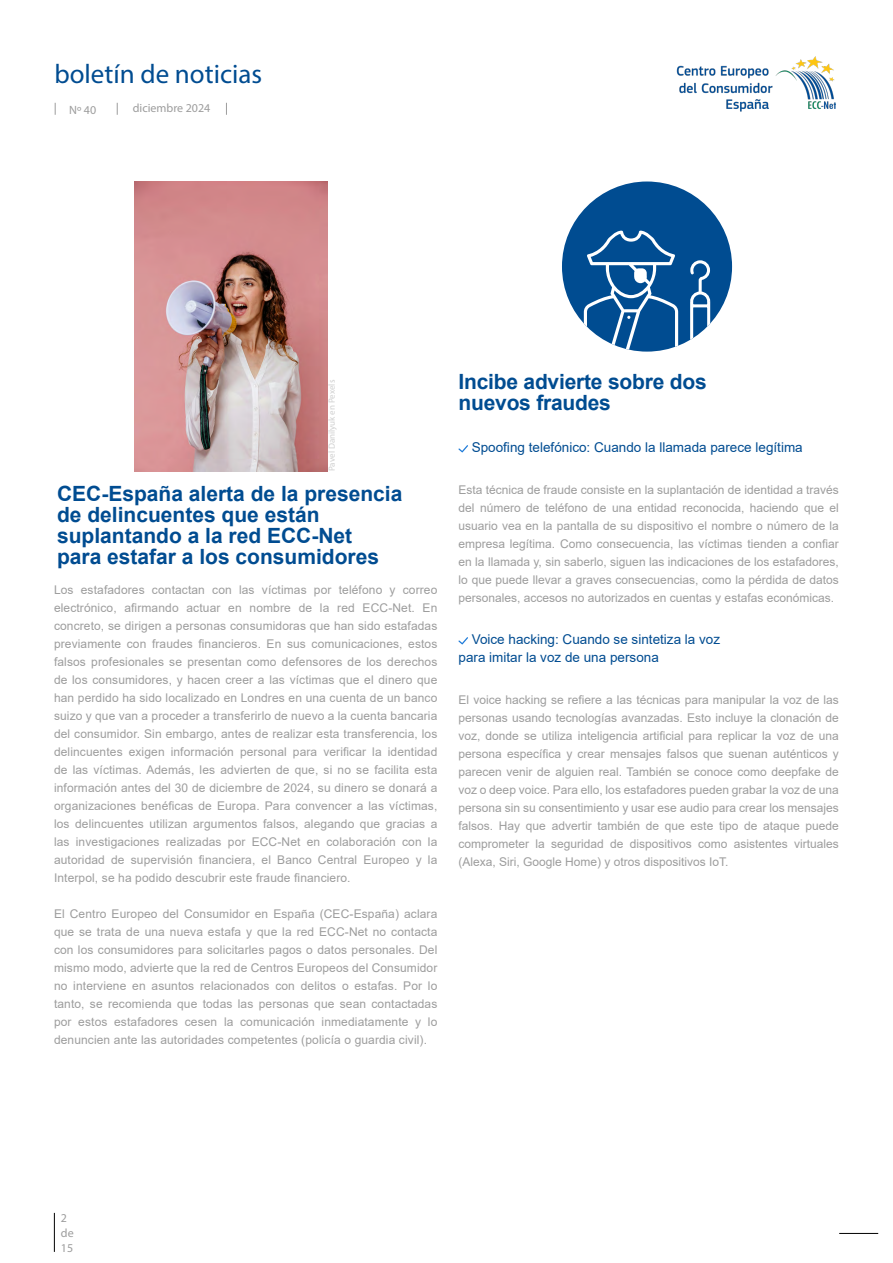
<style>
.page{position:relative;width:893px;height:1263px;background:#fff}
.page>*{position:absolute;margin:0;border:0;box-sizing:border-box;transform-origin:0 0}
.t1{font:27px "Myriad Pro";color:#004c91}
.t2{font:700 21px/21px "Arial";color:#004c91}
.t3{font:13.5px/18px "Arial";color:#004c91}
.t4{font:12px/18px "Arial";letter-spacing:.005em;color:#9d9d9d;text-align:justify}
.t5{font:12px/15px "Myriad Pro";color:#9d9d9d}
.t6{font:9px "Myriad Pro";color:#d0d0d0}
</style>
<div class="page">
<svg style="left:55px;top:103px;width:1px;height:12px"></svg>
<svg style="left:117px;top:103px;width:1px;height:12px"></svg>
<svg style="left:226px;top:103px;width:1px;height:12px"></svg>
<hr style="left:839px;top:1233px;width:39px;height:1px;background:#000">
<img style="left:676px;top:56px;width:159px;height:56px">
<hr style="left:54px;top:1213px;width:1px;height:39px;background:#000">
<svg style="left:458px;top:445px;width:10px;height:7px"></svg>
<svg style="left:458px;top:637px;width:10px;height:7px"></svg>
<img style="left:134px;top:182px;width:193px;height:289px">
<div style="left:562px;top:181px;width:170px;height:171px;background:#004c91;border-radius:50%"></div>
<svg style="left:689px;top:260px;width:23px;height:81px"></svg>
<svg style="left:584px;top:231px;width:94px;height:121px"></svg>
<h1 class="t1" style="left:54px;top:57px;width:209px">boletín de noticias</h1>
<p class="t5" style="left:69px;top:102px;width:29px">Nº 40</p>
<p class="t5" style="left:133px;top:101px;width:79px">diciembre 2024</p>
<p class="t6" style="left:326px;top:471px;width:93px;rotate:-90deg">Pavel Danilyuk en Pexels</p>
<h2 class="t2" style="left:57px;top:483px;width:347px">CEC-España alerta de la presencia de delincuentes que están suplantando a la red ECC-Net<br>para estafar a los consumidores</h2>
<p class="t4" style="left:54px;top:581px;width:385px">Los estafadores contactan con las víctimas por teléfono y correo electrónico, afirmando actuar en nombre de la red ECC-Net. En concreto, se dirigen a personas consumidoras que han sido estafadas previamente con fraudes financieros. En sus comunicaciones, estos falsos profesionales se presentan como defensores de los derechos de los consumidores, y hacen creer a las víctimas que el dinero que han perdido ha sido localizado en Londres en una cuenta de un banco suizo y que van a proceder a transferirlo de nuevo a la cuenta bancaria del consumidor. Sin embargo, antes de realizar esta transferencia, los delincuentes exigen información personal para verificar la identidad de las víctimas. Además, les advierten de que, si no se facilita esta información antes del 30 de diciembre de 2024, su dinero se donará a organizaciones benéficas de Europa. Para convencer a las víctimas, los delincuentes utilizan argumentos falsos, alegando que gracias a las investigaciones realizadas por ECC-Net en colaboración con la autoridad de supervisión financiera, el Banco Central Europeo y la Interpol, se ha podido descubrir este fraude financiero.</p>
<p class="t4" style="left:54px;top:905px;width:385px">El Centro Europeo del Consumidor en España (CEC-España) aclara que se trata de una nueva estafa y que la red ECC-Net no contacta con los consumidores para solicitarles pagos o datos personales. Del mismo modo, advierte que la red de Centros Europeos del Consumidor no interviene en asuntos relacionados con delitos o estafas. Por lo tanto, se recomienda que todas las personas que sean contactadas por estos estafadores cesen la comunicación inmediatamente y lo denuncien ante las autoridades competentes (policía o guardia civil).</p>
<h2 class="t2" style="left:458px;top:372px;width:250px">Incibe advierte sobre dos nuevos fraudes</h2>
<p class="t3" style="left:472px;top:439px;width:332px">Spoofing telefónico: Cuando la llamada parece legítima</p>
<p class="t4" style="left:458px;top:481px;width:382px">Esta técnica de fraude consiste en la suplantación de identidad a través del número de teléfono de una entidad reconocida, haciendo que el usuario vea en la pantalla de su dispositivo el nombre o número de la empresa legítima. Como consecuencia, las víctimas tienden a confiar en la llamada y, sin saberlo, siguen las indicaciones de los estafadores, lo que puede llevar a graves consecuencias, como la pérdida de datos personales, accesos no autorizados en cuentas y estafas económicas.</p>
<p class="t3" style="left:458px;top:631px;width:263px;text-indent:13px">Voice hacking: Cuando se sintetiza la voz para imitar la voz de una persona</p>
<p class="t4" style="left:458px;top:691px;width:382px">El voice hacking se refiere a las técnicas para manipular la voz de las personas usando tecnologías avanzadas. Esto incluye la clonación de voz, donde se utiliza inteligencia artificial para replicar la voz de una persona específica y crear mensajes falsos que suenan auténticos y parecen venir de alguien real. También se conoce como deepfake de voz o deep voice. Para ello, los estafadores pueden grabar la voz de una persona sin su consentimiento y usar ese audio para crear los mensajes falsos. Hay que advertir también de que este tipo de ataque puede comprometer la seguridad de dispositivos como asistentes virtuales (Alexa, Siri, Google Home) y otros dispositivos IoT.</p>
<p class="t5" style="left:61px;top:1210px;width:14px">2 de<br>15</p>
</div>
